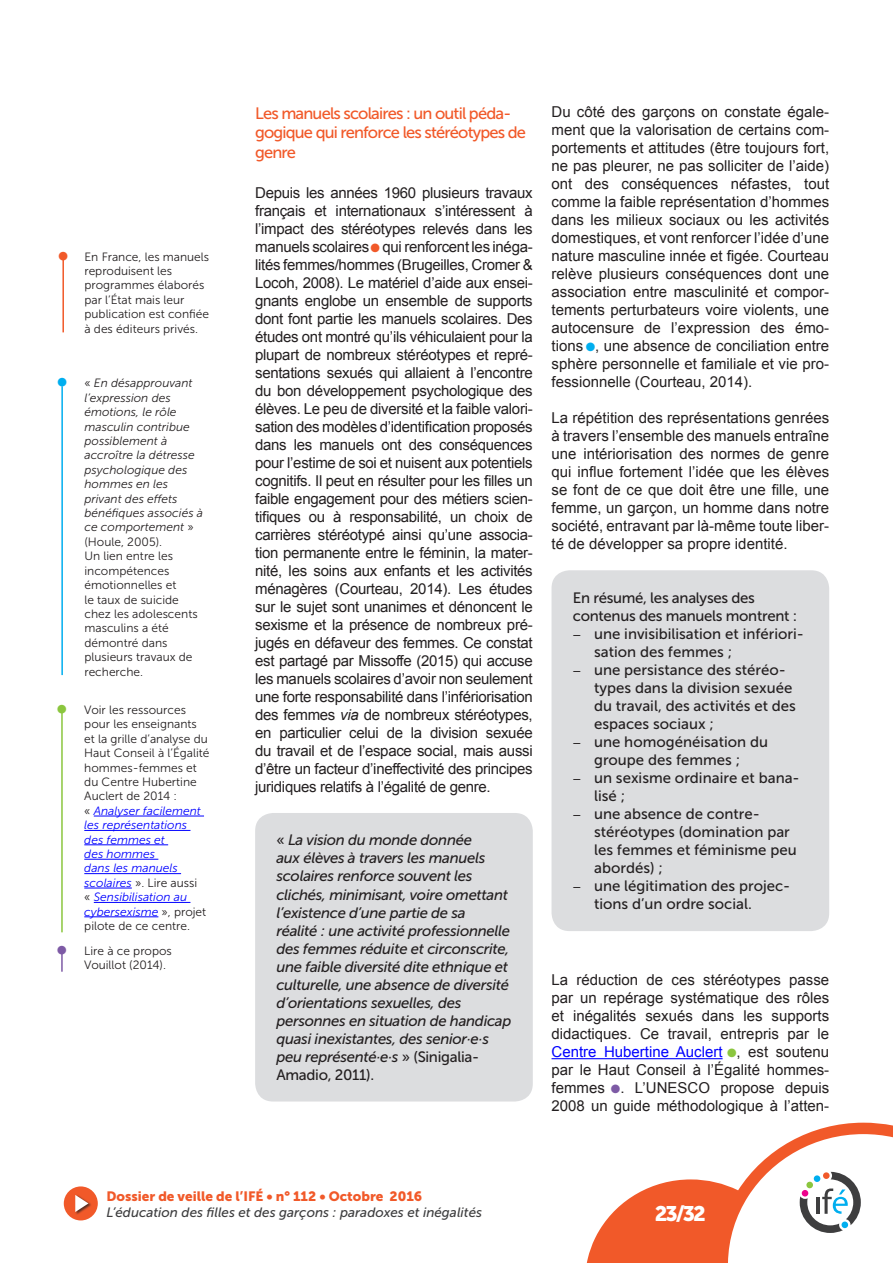
<style>
.page{position:relative;width:893px;height:1263px;background:#fff}
.page>*{position:absolute;margin:0;border:0;box-sizing:border-box;transform-origin:0 0}
.t1{font:21px "Museo Sans 900";color:#fff}
.Corps{font:16.5px/19.8px "Museo Sans 500";letter-spacing:-.05em;color:#f15929}
.t2{font:15px/18px "Arial";color:#231f20;text-align:justify}
.t3{font:italic 15px/18px "Museo Sans 500";letter-spacing:-.02em;color:#231f20}
.t4{font:15px "Museo Sans 500";color:#231f20}
.t5{font:15px "Museo Sans 500";letter-spacing:-.02em;color:#231f20}
.t6{font:italic 13.5px "Museo Sans 500";color:#3e3e3f}
.t7{font:13.5px "Museo Sans 900";color:#f15929}
.t8{font:12px/14.4px "Museo Sans 300";color:#231f20}
.t9{font:italic 12px/14.4px "Museo Sans 300";color:#231f20}
.s1{font-style:normal}
.s2{font-style:italic;color:#00f}
.s3{color:#f15929}
.s4{font-style:italic}
.s5{color:#00aeef}
.s6{color:#00f}
.s7{color:#8bc63e}
.s8{color:#7d5aa5}
</style>
<div class="page">
<div style="left:64px;top:1186px;width:34px;height:34px;background:#f15929;border-radius:50%"></div>
<div style="left:75px;top:1194px;width:16px;height:21px;background:#231f20;opacity:.75"></div>
<svg style="left:75px;top:1195px;width:13px;height:17px"></svg>
<svg style="left:587px;top:1123px;width:306px;height:140px"></svg>
<div style="left:806px;top:1181px;width:7px;height:7px;background:#8bc63e;border-radius:50%"></div>
<div style="left:814px;top:1175px;width:6px;height:7px;background:#00aeef;border-radius:50%"></div>
<div style="left:823px;top:1172px;width:7px;height:7px;background:#f15929;border-radius:50%"></div>
<div style="left:841px;top:1221px;width:7px;height:7px;background:#00aeef;border-radius:50%"></div>
<div style="left:801px;top:1190px;width:7px;height:7px;background:#ed028c;border-radius:50%"></div>
<div style="left:255px;top:813px;width:278px;height:288px;background:#dcdddf;border-radius:18px"></div>
<hr style="left:551px;top:1058px;width:172px;height:1px;background:#00f">
<div style="left:551px;top:570px;width:278px;height:361px;background:#dcdddf;border-radius:18px"></div>
<hr style="left:62px;top:259px;width:2px;height:73px;background:#f15929">
<hr style="left:61px;top:386px;width:2px;height:289px;background:#00aeef">
<hr style="left:94px;top:816px;width:110px;height:1px;background:#00f">
<hr style="left:84px;top:830px;width:106px;height:1px;background:#00f">
<hr style="left:84px;top:844px;width:84px;height:1px;background:#00f">
<hr style="left:84px;top:859px;width:74px;height:1px;background:#00f">
<hr style="left:84px;top:873px;width:97px;height:1px;background:#00f">
<hr style="left:84px;top:888px;width:48px;height:1px;background:#00f">
<hr style="left:94px;top:902px;width:96px;height:1px;background:#00f">
<hr style="left:84px;top:916px;width:74px;height:1px;background:#00f">
<hr style="left:61px;top:713px;width:2px;height:219px;background:#8bc63e">
<svg style="left:61px;top:953px;width:2px;height:19px"></svg>
<p class="t8" style="left:84px;top:249px;width:126px">En France, les manuels reproduisent les programmes élaborés par l’État mais leur publication est confiée à des éditeurs privés.</p>
<p class="t9" style="left:84px;top:376px;width:120px"><span class="s1">«</span> En désapprouvant l’expression des émotions, le rôle masculin contribue possiblement à accroître la détresse psychologique des hommes en les privant des effets bénéfiques associés à ce comportement <span class="s1">» (Houle, 2005).<br>Un lien entre les incompétences émotionnelles et<br>le taux de suicide chez les adolescents masculins a été démontré dans plusieurs travaux de recherche.</span></p>
<p class="t8" style="left:84px;top:703px;width:127px">Voir les ressources pour les enseignants et la grille d’analyse du<br>Haut Conseil à l’Égalité hommes-femmes et du Centre Hubertine<br>Auclert de 2014 :<br>« <span class="s2">Analyser facilement les représentations<br>des femmes et<br>des hommes<br>dans les manuels scolaires</span> ». Lire aussi<br>« <span class="s2">Sensibilisation au cybersexisme</span> », projet pilote de ce centre.</p>
<p class="t8" style="left:84px;top:944px;width:89px">Lire à ce propos<br>Vouillot (2014).</p>
<p class="Corps" style="left:255px;top:103px;width:272px">Les manuels scolaires : un outil péda&shy;gogique qui renforce les stéréotypes de genre</p>
<p class="t2" style="left:255px;top:184px;width:279px">Depuis les années 1960 plusieurs travaux français et internationaux s’intéressent à l’impact des stéréotypes relevés dans les manuels scolaires<span class="s3">●</span> qui renforcent les inéga&shy;lités femmes/hommes (Brugeilles, Cromer &amp; Locoh, 2008). Le matériel d’aide aux ensei&shy;gnants englobe un ensemble de supports dont font partie les manuels scolaires. Des études ont montré qu’ils véhiculaient pour la plupart de nombreux stéréotypes et repré&shy;sentations sexués qui allaient à l’encontre du bon développement psychologique des élèves. Le peu de diversité et la faible valori&shy;sation des modèles d’identification proposés dans les manuels ont des conséquences pour l’estime de soi et nuisent aux potentiels cognitifs. Il peut en résulter pour les filles un faible engagement pour des métiers scien&shy;tifiques ou à responsabilité, un choix de carrières stéréotypé ainsi qu’une associa&shy;tion permanente entre le féminin, la mater&shy;nité, les soins aux enfants et les activités ménagères (Courteau, 2014). Les études sur le sujet sont unanimes et dénoncent le sexisme et la présence de nombreux pré&shy;jugés en défaveur des femmes. Ce constat est partagé par Missoffe (2015) qui accuse les manuels scolaires d’avoir non seulement une forte responsabilité dans l’infériorisation des femmes <span class="s4">via</span> de nombreux stéréotypes, en particulier celui de la division sexuée du travail et de l’espace social, mais aussi d’être un facteur d’ineffectivité des principes juridiques relatifs à l’égalité de genre.</p>
<p class="t3" style="left:276px;top:831px;width:237px"><span class="s1">«</span> La vision du monde donnée<br>aux élèves à travers les manuels scolaires renforce souvent les clichés, minimisant, voire omettant l’existence d’une partie de sa<br>réalité : une activité professionnelle des femmes réduite et circonscrite, une faible diversité dite ethnique et culturelle, une absence de diversité d’orientations sexuelles, des personnes en situation de handicap quasi inexistantes, des senior·e·s peu représenté·e·s <span class="s1">» (Sinigalia-Amadio, 2011).</span></p>
<p class="t2" style="left:551px;top:103px;width:279px">Du côté des garçons on constate égale&shy;ment que la valorisation de certains com&shy;portements et attitudes (être toujours fort, ne pas pleurer, ne pas solliciter de l’aide) ont des conséquences néfastes, tout comme la faible représentation d’hommes dans les milieux sociaux ou les activités domestiques, et vont renforcer l’idée d’une nature masculine innée et figée. Courteau relève plusieurs conséquences dont une association entre masculinité et compor&shy;tements perturbateurs voire violents, une autocensure de l’expression des émo&shy;tions <span class="s5">●</span>, une absence de conciliation entre sphère personnelle et familiale et vie pro&shy;fessionnelle (Courteau, 2014).</p>
<p class="t2" style="left:551px;top:409px;width:279px">La répétition des représentations genrées à travers l’ensemble des manuels entraîne une intériorisation des normes de genre qui influe fortement l’idée que les élèves se font de ce que doit être une fille, une femme, un garçon, un homme dans notre société, entravant par là-même toute liber&shy;té de développer sa propre identité.</p>
<p class="t5" style="left:573px;top:589px;width:184px">En résumé, les analyses des</p>
<p class="t5" style="left:573px;top:607px;width:226px">contenus des manuels montrent :</p>
<p class="t4" style="left:573px;top:625px;width:233px">− une invisibilisation et infériori-</p>
<p class="t4" style="left:594px;top:643px;width:139px">sation des femmes ;</p>
<p class="t4" style="left:573px;top:661px;width:215px">− une persistance des stéréo-</p>
<p class="t4" style="left:594px;top:679px;width:200px">types dans la division sexuée</p>
<p class="t4" style="left:594px;top:697px;width:203px">du travail, des activités et des</p>
<p class="t4" style="left:594px;top:715px;width:121px">espaces sociaux ;</p>
<p class="t4" style="left:573px;top:733px;width:197px">− une homogénéisation du</p>
<p class="t4" style="left:594px;top:751px;width:147px">groupe des femmes ;</p>
<p class="t4" style="left:573px;top:769px;width:228px">− un sexisme ordinaire et bana-</p>
<p class="t4" style="left:594px;top:787px;width:33px">lisé ;</p>
<p class="t4" style="left:573px;top:805px;width:189px">− une absence de contre-</p>
<p class="t4" style="left:594px;top:823px;width:197px">stéréotypes (domination par</p>
<p class="t4" style="left:594px;top:841px;width:204px">les femmes et féminisme peu</p>
<p class="t4" style="left:594px;top:859px;width:70px">abordés) ;</p>
<p class="t4" style="left:573px;top:877px;width:219px">− une légitimation des projec-</p>
<p class="t4" style="left:594px;top:895px;width:159px">tions d’un ordre social.</p>
<p class="t2" style="left:551px;top:971px;width:279px">La réduction de ces stéréotypes passe par un repérage systématique des rôles et inégalités sexués dans les supports didactiques. Ce travail, entrepris par le <span class="s6">Centre Hubertine Auclert</span> <span class="s7">●</span>, est soutenu par le Haut Conseil à l’Égalité hommes&shy;femmes <span class="s8">●</span>. L’UNESCO propose depuis 2008 un guide méthodologique à l’atten-</p>
<p class="t7" style="left:106px;top:1188px;width:317px">Dossier de veille de l’IFÉ • n° 112 • Octobre 2016</p>
<p class="t6" style="left:106px;top:1205px;width:377px">L’éducation des filles et des garçons : paradoxes et inégalités</p>
<h1 class="t1" style="left:655px;top:1202px;width:53px">23/32</h1>
</div>
